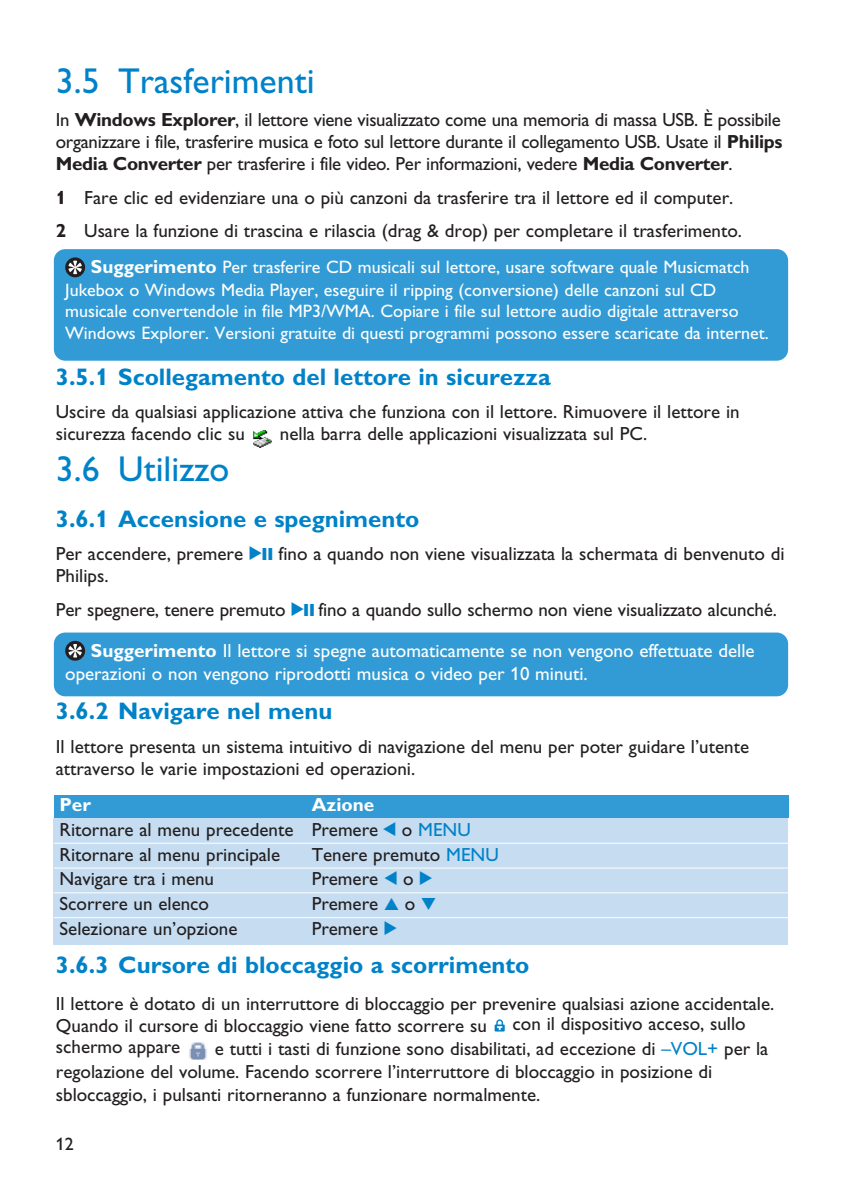
<style>
.page{position:relative;width:842px;height:1191px;background:#fff}
.page>*{position:absolute;margin:0;border:0;box-sizing:border-box;transform-origin:0 0}
.t1{font:36px "Gill Alt One";color:#0082c8}
.t2{font:700 24px "Gill Alt One";color:#0082c8}
.t3{font:19px/22px "Gill Alt One";color:#231f20}
.t4{font:19px/22.8px "Gill Alt One";color:#fff}
.t5{font:700 19px "Gill Alt One";color:#fff}
.t6{font:18px/22px "Gill Alt One";color:#fff}
.t7{font:18px "Gill Alt One";color:#231f20}
.s1{font-weight:700}
.s2{font-weight:700;font-size:19px}
.s3{font-family:"Audio Four 4";color:#0082c8}
.s4{font-weight:700;color:#fff}
.s5{color:#0082c8}
</style>
<div class="page">
<div style="left:54px;top:795px;width:734px;height:22px;background:#329bd5"></div>
<div style="left:54px;top:818px;width:249px;height:126px;background:#c5dcf1"></div>
<div style="left:304px;top:818px;width:484px;height:126px;background:#c5dcf1"></div>
<hr style="left:54px;top:843px;width:734px;height:1px;background:#fff">
<hr style="left:54px;top:867px;width:734px;height:1px;background:#fff">
<hr style="left:54px;top:892px;width:734px;height:1px;background:#fff">
<hr style="left:54px;top:917px;width:734px;height:1px;background:#fff">
<div style="left:54px;top:632px;width:734px;height:64px;background:#329bd5;border-radius:11px"></div>
<svg style="left:65px;top:641px;width:20px;height:19px"></svg>
<svg style="left:69px;top:644px;width:13px;height:13px"></svg>
<div style="left:54px;top:249px;width:734px;height:112px;background:#329bd5;border-radius:11px"></div>
<svg style="left:65px;top:257px;width:20px;height:20px"></svg>
<svg style="left:69px;top:261px;width:13px;height:13px"></svg>
<img style="left:253px;top:430px;width:19px;height:18px">
<img style="left:189px;top:1042px;width:18px;height:17px">
<svg style="left:495px;top:1019px;width:10px;height:12px"></svg>
<h1 class="t1" style="left:56px;top:68px;width:260px">3.5 Trasferimenti</h1>
<p class="t3" style="left:56px;top:111px;width:728px;text-align:justify">In <span class="s1">Windows Explorer</span>, il lettore viene visualizzato come una memoria di massa USB. È possibile organizzare i file, trasferire musica e foto sul lettore durante il collegamento USB. Usate il <span class="s1">Philips Media Converter</span> per trasferire i file video. Per informazioni, vedere <span class="s1">Media Converter</span>.</p>
<p class="t3" style="left:56px;top:183px;width:688px;line-height:33.4px"><span class="s1">1</span> Fare clic ed evidenziare una o più canzoni da trasferire tra il lettore ed il computer.<br><span class="s1">2</span> Usare la funzione di trascina e rilascia (drag &amp; drop) per completare il trasferimento.</p>
<p class="t6" style="left:65px;top:258px;width:705px;text-indent:26px"><span class="s2">Suggerimento</span> Per trasferire CD musicali sul lettore, usare software quale Musicmatch Jukebox o Windows Media Player, eseguire il ripping (conversione) delle canzoni sul CD musicale convertendole in file MP3/WMA. Copiare i file sul lettore audio digitale attraverso Windows Explorer. Versioni gratuite di questi programmi possono essere scaricate da internet.</p>
<p class="t2" style="left:56px;top:368px;width:496px">3.5.1 Scollegamento del lettore in sicurezza</p>
<p class="t3" style="left:56px;top:403px;width:685px">Uscire da qualsiasi applicazione attiva che funziona con il lettore. Rimuovere il lettore in sicurezza facendo clic su</p>
<p class="t3" style="left:280px;top:425px;width:369px">nella barra delle applicazioni visualizzata sul PC.</p>
<h1 class="t1" style="left:56px;top:456px;width:175px">3.6 Utilizzo</h1>
<p class="t2" style="left:56px;top:510px;width:365px">3.6.1 Accensione e spegnimento</p>
<p class="t3" style="left:56px;top:545px;width:730px">Per accendere, premere <span class="s3">2;</span> fino a quando non viene visualizzata la schermata di benvenuto di<br>Philips.</p>
<p class="t3" style="left:56px;top:600px;width:722px">Per spegnere, tenere premuto <span class="s3">2;</span> fino a quando sullo schermo non viene visualizzato alcunché.</p>
<p class="t4" style="left:65px;top:641px;width:691px;text-indent:26px"><span class="s1">Suggerimento</span> Il lettore si spegne automaticamente se non vengono effettuate delle operazioni o non vengono riprodotti musica o video per 10 minuti.</p>
<p class="t2" style="left:56px;top:703px;width:278px">3.6.2 Navigare nel menu</p>
<p class="t3" style="left:56px;top:737px;width:695px">Il lettore presenta un sistema intuitivo di navigazione del menu per poter guidare l’utente attraverso le varie impostazioni ed operazioni.</p>
<p class="t3" style="left:60px;top:794px;width:413px;line-height:24.8px;text-indent:252px"><span class="s4">Azione<br></span>Ritornare al menu precedente Premere <span class="s3">1</span> o <span class="s5">MENU<br></span>Ritornare al menu principale</p>
<p class="t5" style="left:60px;top:798px;width:33px">Per</p>
<p class="t3" style="left:312px;top:845px;width:189px">Tenere premuto <span class="s5">MENU</span></p>
<p class="t3" style="left:60px;top:870px;width:156px">Navigare tra i menu</p>
<p class="t3" style="left:312px;top:870px;width:122px">Premere <span class="s3">1</span> o <span class="s3">2</span></p>
<p class="t3" style="left:60px;top:894px;width:151px">Scorrere un elenco</p>
<p class="t3" style="left:312px;top:894px;width:126px">Premere <span class="s3">3</span> o <span class="s3">4</span></p>
<p class="t3" style="left:60px;top:919px;width:179px">Selezionare un’opzione</p>
<p class="t3" style="left:312px;top:919px;width:87px">Premere <span class="s3">2</span></p>
<p class="t2" style="left:56px;top:956px;width:475px">3.6.3 Cursore di bloccaggio a scorrimento</p>
<p class="t3" style="left:56px;top:993px;width:720px;line-height:22.8px">Il lettore è dotato di un interruttore di bloccaggio per prevenire qualsiasi azione accidentale.<br>Quando il cursore di bloccaggio viene fatto scorrere su</p>
<p class="t3" style="left:512px;top:1015px;width:235px">con il dispositivo acceso, sullo</p>
<p class="t3" style="left:56px;top:1037px;width:126px">schermo appare</p>
<p class="t3" style="left:56px;top:1039px;width:714px;line-height:22.8px;text-indent:159px">e tutti i tasti di funzione sono disabilitati, ad eccezione di <span class="s5">–VOL+</span> per la regolazione del volume. Facendo scorrere l’interruttore di bloccaggio in posizione di sbloccaggio, i pulsanti ritorneranno a funzionare normalmente.</p>
<p class="t7" style="left:56px;top:1137px;width:19px">12</p>
</div>
